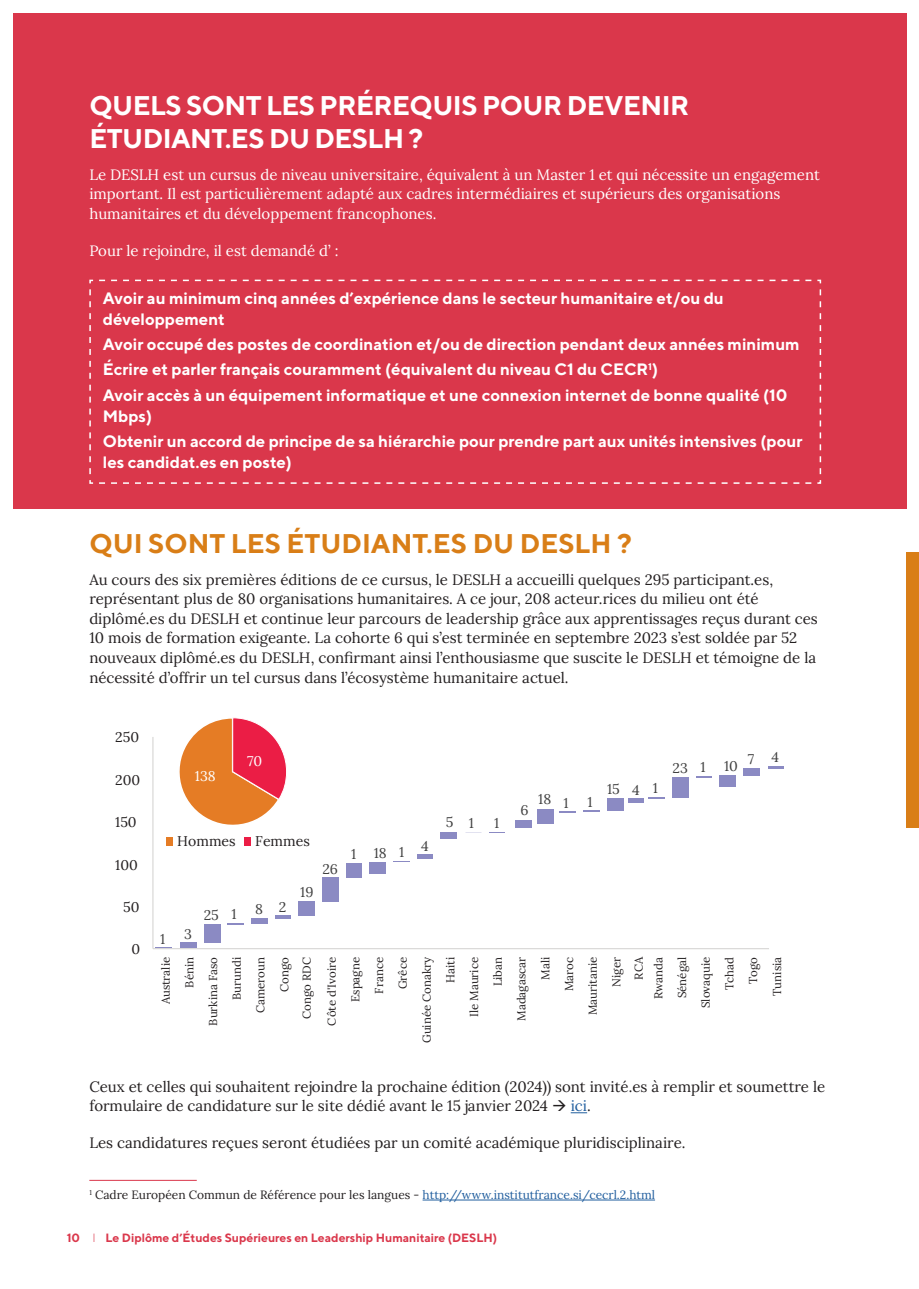
<style>
.page{position:relative;width:919px;height:1289px;background:#fff}
.page>*{position:absolute;margin:0;border:0;box-sizing:border-box;transform-origin:0 0}
.Case_Study_head{font:700 27px/32.4px "TT Norms";letter-spacing:-.02em;color:#fff}
.Case_Study_head-2{font:700 27px "TT Norms";color:#d97e17}
.Case_Study_body_copy{font:700 16.5px/21px "TT Norms";color:#fff}
.Case_Study_body_copy-2{font:15px/19.5px "Lora";color:#231f20}
.Case_Study_body_copy-3{font:15px/19.5px "Lora";color:#fff}
.t1{font:14.1px "Lora";color:#404040}
.t2{font:14.1px "Lora";color:#231f20}
.t3{font:14.1px "Lora";color:#fff}
.Case_Study_body_copy-4{font:12px "Lora";color:#231f20}
.t4{font:700 12px "TT Norms";color:#da374b}
.t5{font:11.55px/23.7px "Lora";color:#231f20;text-align:right}
.s1{color:#215e9e}
.s2{font-weight:300}
</style>
<div class="page">
<div style="left:906px;top:552px;width:12px;height:275px;background:#d97e17"></div>
<div style="left:13px;top:13px;width:893px;height:495px;background:#da374b"></div>
<svg style="left:156px;top:947px;width:16px;height:1px"></svg>
<div style="left:180px;top:942px;width:16px;height:5px;background:#8b8ac3"></div>
<div style="left:204px;top:924px;width:16px;height:18px;background:#8b8ac3"></div>
<svg style="left:227px;top:923px;width:16px;height:1px"></svg>
<div style="left:251px;top:918px;width:16px;height:5px;background:#8b8ac3"></div>
<hr style="left:275px;top:915px;width:15px;height:3px;background:#8b8ac3">
<div style="left:298px;top:901px;width:16px;height:14px;background:#8b8ac3"></div>
<div style="left:322px;top:877px;width:16px;height:24px;background:#8b8ac3"></div>
<div style="left:346px;top:863px;width:15px;height:14px;background:#8b8ac3"></div>
<div style="left:369px;top:862px;width:16px;height:11px;background:#8b8ac3"></div>
<svg style="left:394px;top:861px;width:16px;height:1px"></svg>
<hr style="left:418px;top:854px;width:15px;height:4px;background:#8b8ac3">
<div style="left:441px;top:832px;width:16px;height:6px;background:#8b8ac3"></div>
<div style="left:515px;top:819px;width:16px;height:8px;background:#8b8ac3"></div>
<svg style="left:559px;top:811px;width:16px;height:1px"></svg>
<svg style="left:583px;top:810px;width:16px;height:1px"></svg>
<div style="left:607px;top:798px;width:16px;height:12px;background:#8b8ac3"></div>
<svg style="left:648px;top:797px;width:16px;height:1px"></svg>
<div style="left:672px;top:777px;width:16px;height:20px;background:#8b8ac3"></div>
<svg style="left:696px;top:776px;width:15px;height:1px"></svg>
<div style="left:719px;top:775px;width:16px;height:11px;background:#8b8ac3"></div>
<div style="left:743px;top:768px;width:17px;height:7px;background:#8b8ac3"></div>
<svg style="left:768px;top:766px;width:15px;height:2px"></svg>
<hr style="left:153px;top:948px;width:616px;height:1px;background:#dad9d8">
<hr style="left:152px;top:737px;width:1px;height:211px;background:#dad9d8">
<div style="left:166px;top:837px;width:7px;height:9px;background:#e57c25"></div>
<div style="left:244px;top:837px;width:7px;height:9px;background:#eb1d45"></div>
<svg style="left:179px;top:717px;width:108px;height:108px"></svg>
<hr style="left:628px;top:798px;width:15px;height:4px;background:#8b8ac3">
<div style="left:537px;top:809px;width:16px;height:14px;background:#8b8ac3"></div>
<svg style="left:570px;top:1112px;width:17px;height:1px"></svg>
<svg style="left:89px;top:279px;width:732px;height:205px"></svg>
<hr style="left:422px;top:1199px;width:233px;height:1px;background:#215e9e">
<hr style="left:89px;top:1179px;width:108px;height:1px;background:#da374b">
<p class="Case_Study_head" style="left:89px;top:89px;width:601px">QUELS SONT LES PRÉREQUIS POUR DEVENIR<br>ÉTUDIANT.ES DU DESLH ?</p>
<p class="Case_Study_body_copy-3" style="left:89px;top:164px;width:732px">Le DESLH est un cursus de niveau universitaire, équivalent à un Master 1 et qui nécessite un engagement important. Il est particulièrement adapté aux cadres intermédiaires et supérieurs des organisations humanitaires et du développement francophones.</p>
<p class="Case_Study_body_copy-3" style="left:89px;top:239px;width:251px">Pour le rejoindre, il est demandé d’ :</p>
<p class="Case_Study_body_copy" style="left:103px;top:287px;width:622px">Avoir au minimum cinq années d’expérience dans le secteur humanitaire et/ou du développement</p>
<p class="Case_Study_body_copy" style="left:103px;top:333px;width:698px">Avoir occupé des postes de coordination et/ou de direction pendant deux années minimum</p>
<p class="Case_Study_body_copy" style="left:103px;top:359px;width:556px">Écrire et parler français couramment (équivalent du niveau C1 du CECR<sup>1</sup>)</p>
<p class="Case_Study_body_copy" style="left:103px;top:384px;width:686px">Avoir accès à un équipement informatique et une connexion internet de bonne qualité (10<br>Mbps)</p>
<p class="Case_Study_body_copy" style="left:103px;top:430px;width:701px">Obtenir un accord de principe de sa hiérarchie pour prendre part aux unités intensives (pour les candidat.es en poste)</p>
<p class="Case_Study_head-2" style="left:89px;top:526px;width:544px">QUI SONT LES ÉTUDIANT.ES DU DESLH ?</p>
<p class="Case_Study_body_copy-2" style="left:89px;top:569px;width:730px">Au cours des six premières éditions de ce cursus, le DESLH a accueilli quelques 295 participant.es, représentant plus de 80 organisations humanitaires. A ce jour, 208 acteur.rices du milieu ont été diplômé.es du DESLH et continue leur parcours de leadership grâce aux apprentissages reçus durant ces 10 mois de formation exigeante. La cohorte 6 qui s’est terminée en septembre 2023 s’est soldée par 52 nouveaux diplômé.es du DESLH, confirmant ainsi l’enthousiasme que suscite le DESLH et témoigne de la nécessité d’offrir un tel cursus dans l’écosystème humanitaire actuel.</p>
<p class="t2" style="left:115px;top:726px;width:25px">250</p>
<p class="t2" style="left:115px;top:769px;width:26px">200</p>
<p class="t2" style="left:115px;top:811px;width:23px">150</p>
<p class="t2" style="left:115px;top:854px;width:24px">100</p>
<p class="t2" style="left:123px;top:896px;width:18px">50</p>
<p class="t2" style="left:131px;top:938px;width:10px">0</p>
<p class="t3" style="left:195px;top:765px;width:22px">138</p>
<p class="t3" style="left:247px;top:750px;width:17px">70</p>
<p class="t2" style="left:177px;top:830px;width:60px">Hommes</p>
<p class="t2" style="left:255px;top:830px;width:56px">Femmes</p>
<p class="t1" style="left:160px;top:928px;width:7px">1</p>
<p class="t1" style="left:184px;top:923px;width:9px">3</p>
<p class="t1" style="left:204px;top:904px;width:34px">25 1</p>
<p class="t1" style="left:255px;top:897px;width:33px">8 2</p>
<p class="t1" style="left:300px;top:881px;width:15px">19</p>
<p class="t1" style="left:322px;top:858px;width:17px">26</p>
<p class="t1" style="left:351px;top:843px;width:7px">1</p>
<p class="t1" style="left:374px;top:841px;width:57px">181 4</p>
<p class="t1" style="left:446px;top:811px;width:29px">5 1</p>
<p class="t1" style="left:494px;top:812px;width:7px">1</p>
<p class="t1" style="left:520px;top:799px;width:10px">6</p>
<p class="t1" style="left:538px;top:788px;width:32px">18 1</p>
<p class="t1" style="left:587px;top:791px;width:7px">1</p>
<p class="t1" style="left:607px;top:778px;width:14px">15</p>
<p class="t1" style="left:652px;top:777px;width:7px">1</p>
<p class="t1" style="left:632px;top:779px;width:9px">4</p>
<p class="t1" style="left:672px;top:756px;width:34px">23 1</p>
<p class="t1" style="left:724px;top:754px;width:15px">10</p>
<p class="t1" style="left:747px;top:746px;width:33px">7 4</p>
<p class="t5" style="left:626px;top:979px;width:24px;rotate:-90deg">RCA</p>
<p class="t5" style="left:153px;top:1025px;width:70px;rotate:-90deg">Australie<br>Bénin<br>Burkina Faso<br>Burundi<br>Cameroun<br>Congo</p>
<p class="t5" style="left:293px;top:1025px;width:70px;line-height:25px;text-align:center;rotate:-90deg">Congo RDC<br>Côte d'Ivoire</p>
<p class="t5" style="left:343px;top:1043px;width:88px;rotate:-90deg">Espagne<br>France<br>Grêce<br>Guinée Conakry<br>Haiti<br>Ile Maurice<br>Liban<br>Madagascar<br>Mali<br>Maroc<br>Mauritanie<br>Niger</p>
<p class="t5" style="left:645px;top:1008px;width:52px;rotate:-90deg">Rwanda<br>Sénégal<br>Slovaquie<br>Tchad<br>Togo<br>Tunisia</p>
<p class="Case_Study_body_copy-2" style="left:89px;top:1075px;width:737px">Ceux et celles qui souhaitent rejoindre la prochaine édition (2024)) sont invité.es à remplir et soumettre le formulaire de candidature sur le site dédié avant le 15 janvier 2024 → <span class="s1">ici</span>.</p>
<p class="Case_Study_body_copy-2" style="left:89px;top:1131px;width:597px">Les candidatures reçues seront étudiées par un comité académique pluridisciplinaire.</p>
<p class="Case_Study_body_copy-4" style="left:89px;top:1185px;width:567px"><sup>1</sup> Cadre Européen Commun de Référence pour les langues - <span class="s1">http://www.institutfrance.si/cecrl.2.html</span></p>
<p class="t4" style="left:67px;top:1230px;width:432px">10 <span class="s2">I</span> Le Diplôme d’Études Supérieures en Leadership Humanitaire (DESLH)</p>
</div>
